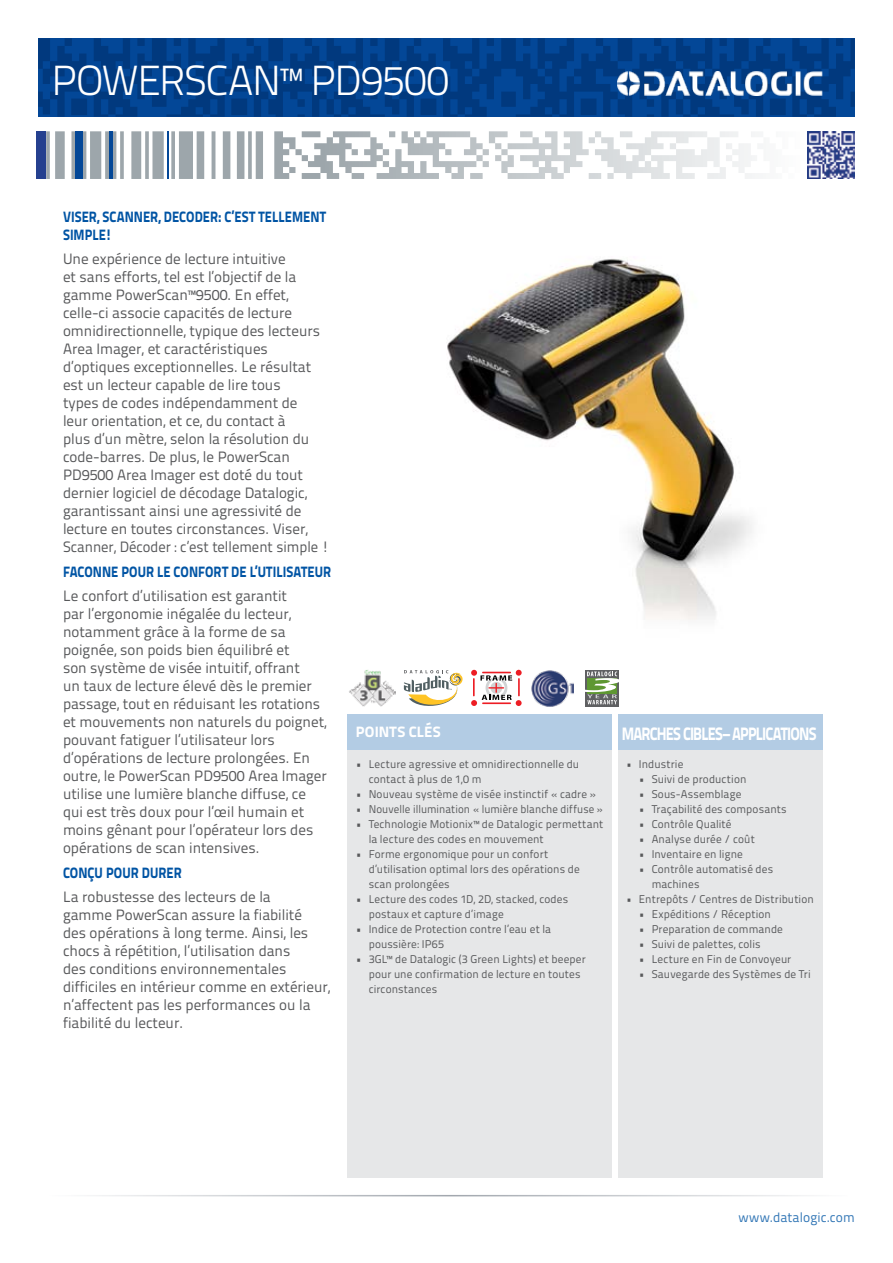
<style>
.page{position:relative;width:893px;height:1263px;background:#fff}
.page>*{position:absolute;margin:0;border:0;box-sizing:border-box;transform-origin:0 0}
.t1{font:300 42px "Titillium Text 22 L";letter-spacing:-.025em;color:#fff}
.t2{font:800 18px "Titillium Text 22 L";letter-spacing:-.055em;color:#fff;scale:.82 1}
.t3{font:15px/18px "Titillium Text 22 L";color:#58595b}
.t4{font:800 15px/18px "Titillium Text 22 L";color:#0054a4;scale:.87 1}
.t5{font:800 15px "Titillium Text 22 L";letter-spacing:.005em;color:#fff}
.t6{font:13.5px "Titillium Text 22 L";letter-spacing:.005em;color:#3377b6}
.t7{font:11.25px/15px "Titillium Text 22 L";letter-spacing:.015em;color:#58595b}
</style>
<div class="page">
<svg style="left:38px;top:38px;width:817px;height:79px;background:#023f89"></svg>
<svg style="left:302px;top:131px;width:453px;height:48px"></svg>
<hr style="left:167px;top:131px;width:2px;height:48px;background:#034797">
<div style="left:75px;top:131px;width:7px;height:48px;background:#034797"></div>
<hr style="left:109px;top:131px;width:4px;height:48px;background:#034797">
<div style="left:37px;top:131px;width:9px;height:48px;background:#25408f"></div>
<hr style="left:45px;top:1195px;width:803px;height:1px;background:#9da3aa">
<div style="left:348px;top:714px;width:264px;height:36px;background:#b3cce4"></div>
<div style="left:618px;top:714px;width:204px;height:36px;background:#b3cce4"></div>
<div style="left:348px;top:750px;width:264px;height:428px;background:#e6e7e8"></div>
<div style="left:618px;top:750px;width:204px;height:428px;background:#e6e7e8"></div>
<img style="left:618px;top:72px;width:204px;height:23px">
<img style="left:807px;top:131px;width:48px;height:48px">
<svg style="left:404px;top:670px;width:59px;height:36px"></svg>
<img style="left:531px;top:670px;width:42px;height:37px">
<svg style="left:585px;top:670px;width:34px;height:36px"></svg>
<svg style="left:585px;top:671px;width:34px;height:33px"></svg>
<svg style="left:472px;top:670px;width:50px;height:36px"></svg>
<img style="left:349px;top:670px;width:46px;height:36px">
<img style="left:447px;top:259px;width:305px;height:361px">
<h1 class="t1" style="left:51px;top:50px;width:399px">POWERSCAN™ PD9500</h1>
<p class="t4" style="left:63px;top:207px;width:294px">VISER, SCANN ER, DECODER: C’EST TELLEMENT<br>SIMPLE!</p>
<p class="t3" style="left:63px;top:249px;width:268px">Une expérience de lecture intuitive<br>et sans efforts, tel est l’objectif de la gamme PowerScan™9500. En effet, celle-ci associe capacités de lecture omnidirectionnelle, typique des lecteurs Area Imager, et caractéristiques d’optiques exceptionnelles. Le résultat est un lecteur capable de lire tous<br>types de codes indépendamment de<br>leur orientation, et ce, du contact à<br>plus d’un mètre, selon la résolution du code-barres. De plus, le PowerScan PD9500 Area Imager est doté du tout dernier logiciel de décodage Datalogic, garantissant ainsi une agressivité de lecture en toutes circonstances. Viser, Scanner, Décoder : c’est tellement simple !</p>
<p class="t4" style="left:63px;top:562px;width:241px">FACONN E POUR LE CON FORT DE L’UTILIS</p>
<p class="t4" style="left:293px;top:562px;width:45px">ATEUR</p>
<p class="t3" style="left:63px;top:586px;width:265px">Le confort d’utilisation est garantit<br>par l’ergonomie inégalée du lecteur, notamment grâce à la forme de sa poignée, son poids bien équilibré et<br>son système de visée intuitif, offrant<br>un taux de lecture élevé dès le premier passage, tout en réduisant les rotations et mouvements non naturels du poignet, pouvant fatiguer l’utilisateur lors d’opérations de lecture prolongées. En outre, le PowerScan PD9500 Area Imager utilise une lumière blanche diffuse, ce qui est très doux pour l’œil humain et moins gênant pour l’opérateur lors des opérations de scan intensives.</p>
<p class="t4" style="left:63px;top:862px;width:138px">CONÇU POUR DURER</p>
<p class="t3" style="left:63px;top:887px;width:269px">La robustesse des lecteurs de la<br>gamme PowerScan assure la fiabilité<br>des opérations à long terme. Ainsi, les chocs à répétition, l’utilisation dans<br>des conditions environnementales difficiles en intérieur comme en extérieur, n’affectent pas les performances ou la fiabilité du lecteur.</p>
<p class="t5" style="left:356px;top:720px;width:86px">POINTS CLÉS</p>
<p class="t2" style="left:622px;top:719px;width:204px">MARCHES CIBLES– APPLICATIONS</p>
<p class="t7" style="left:369px;top:756px;width:212px;text-indent:-13px">• Lecture agressive et omnidirectionnelle du contact à plus de 1,0 m</p>
<p class="t7" style="left:356px;top:786px;width:242px">• Nouveau système de visée instinctif « cadre »</p>
<p class="t7" style="left:356px;top:801px;width:249px">• Nouvelle illumination « lumière blanche diffuse »</p>
<p class="t7" style="left:369px;top:816px;width:236px;text-indent:-13px">• Technologie Motionix™ de Datalogic permettant la lecture des codes en mouvement</p>
<p class="t7" style="left:369px;top:846px;width:213px;text-indent:-13px">• Forme ergonomique pour un confort d’utilisation optimal lors des opérations de scan prolongées</p>
<p class="t7" style="left:369px;top:891px;width:201px;text-indent:-13px">• Lecture des codes 1D, 2D, stacked, codes postaux et capture d’image</p>
<p class="t7" style="left:369px;top:921px;width:184px;text-indent:-13px">• Indice de Protection contre l’eau et la poussière: IP65</p>
<p class="t7" style="left:369px;top:951px;width:218px;text-indent:-13px">• 3GL™ de Datalogic (3 Green Lights) et beeper pour une confirmation de lecture en toutes circonstances</p>
<p class="t7" style="left:626px;top:756px;width:59px">• Industrie</p>
<p class="t7" style="left:639px;top:771px;width:109px">• Suivi de production</p>
<p class="t7" style="left:639px;top:786px;width:104px">• Sous-Assemblage</p>
<p class="t7" style="left:639px;top:801px;width:149px">• Traçabilité des composants</p>
<p class="t7" style="left:639px;top:816px;width:94px">• Contrôle Qualité</p>
<p class="t7" style="left:639px;top:831px;width:117px">• Analyse durée / coût</p>
<p class="t7" style="left:639px;top:846px;width:105px">• Inventaire en ligne</p>
<p class="t7" style="left:652px;top:861px;width:123px;text-indent:-13px">• Contrôle automatisé des machines</p>
<p class="t7" style="left:626px;top:891px;width:189px">• Entrepôts / Centres de Distribution</p>
<p class="t7" style="left:639px;top:906px;width:133px">• Expéditions / Réception</p>
<p class="t7" style="left:639px;top:921px;width:146px">• Preparation de commande</p>
<p class="t7" style="left:639px;top:936px;width:123px">• Suivi de palettes, colis</p>
<p class="t7" style="left:639px;top:951px;width:154px">• Lecture en Fin de Convoyeur</p>
<p class="t7" style="left:639px;top:966px;width:173px">• Sauvegarde des Systèmes de Tri</p>
<p class="t6" style="left:738px;top:1207px;width:118px">www.datalogic.com</p>
</div>
